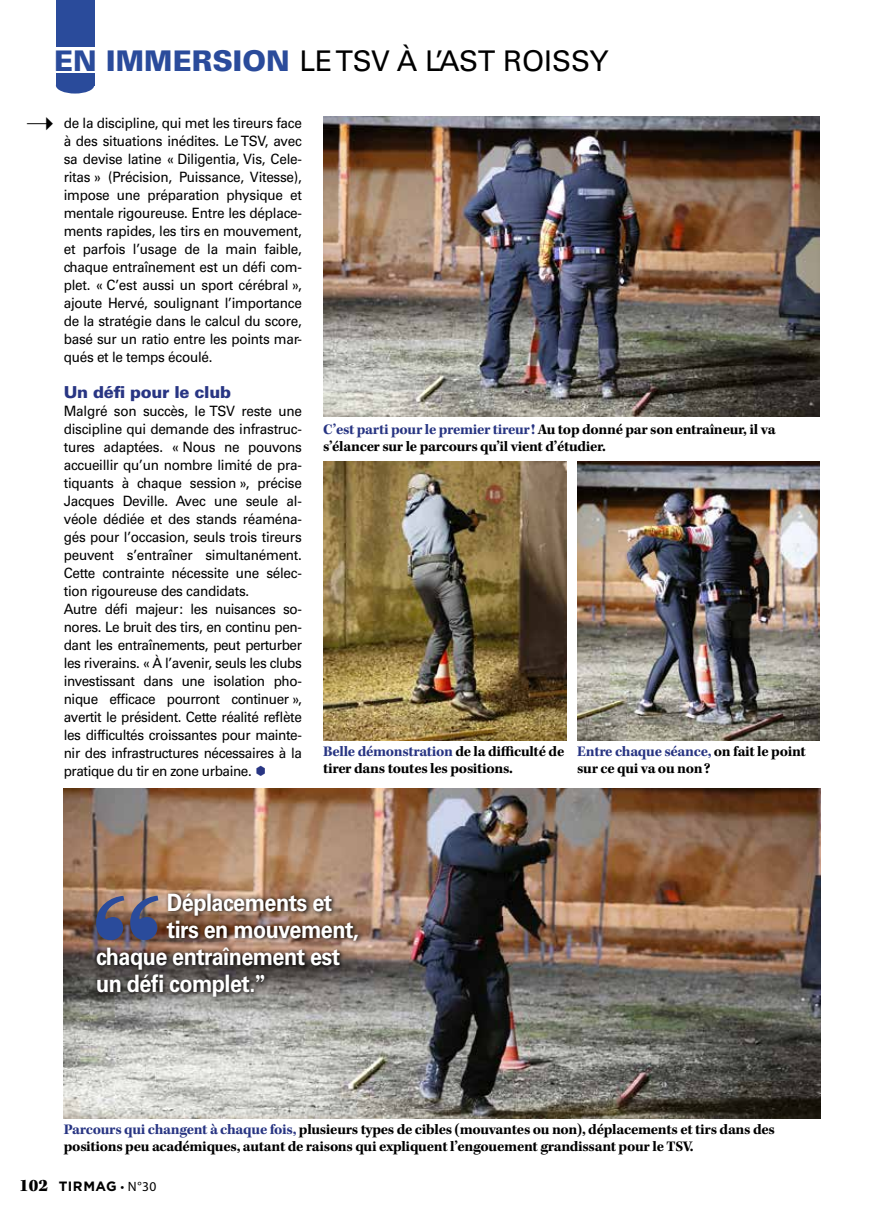
<style>
.page{position:relative;width:893px;height:1212px;background:#fff}
.page>*{position:absolute;margin:0;border:0;box-sizing:border-box;transform-origin:0 0}
.t1{font:28.5px "Univers LT Std";color:#000}
.t2{font:700 24px "Univers LT Std";letter-spacing:-.025em;color:#fff;scale:.9 1}
.t3{font:900 16.5px "Univers LT Std";letter-spacing:-.02em;color:#283583}
.t4{font:700 15px/17.2px "Kepler Std";letter-spacing:-.02em;color:#000}
.t5{font:14.25px/18px "Univers LT Std";letter-spacing:-.02em;color:#000;text-align:justify;scale:.95 1}
.t6{font:700 13.5px "Gotham";letter-spacing:.04em;color:#000}
.s1{font-weight:900;color:#2a4b9b}
.s2{color:#283583}
.s3{font-family:"Cheltenham Std"}
.s4{font-family:"Kepler Std";font-weight:900;font-size:18px}
.s5{font-family:"Myriad Pro";font-weight:400}
</style>
<div class="page">
<img style="left:323px;top:117px;width:497px;height:300px">
<img style="left:323px;top:462px;width:244px;height:278px">
<img style="left:577px;top:462px;width:243px;height:278px">
<img style="left:64px;top:788px;width:757px;height:330px">
<div style="left:56px;top:0;width:38px;height:46px;background:#2a4b9b"></div>
<div style="left:56px;top:74px;width:38px;height:12px;background:#2a4b9b"></div>
<div style="left:56px;top:77px;width:38px;height:17px;background:#2a4b9b;border-radius:50%"></div>
<svg style="left:93px;top:890px;width:271px;height:111px;background:#6c5a50"></svg>
<svg style="left:96px;top:896px;width:62px;height:44px;background:#5b5c7d"></svg>
<h1 class="t1" style="left:54px;top:44px;width:556px"><span class="s1">EN IMMERSION</span> LE TSV À L’AST ROISSY</h1>
<p class="t5" style="left:64px;top:114px;width:252px">de la discipline, qui met les tireurs face à des situations inédites. Le TSV, avec sa devise latine « Diligentia, Vis, Cele&shy;ritas » (Précision, Puissance, Vitesse), impose une préparation physique et mentale rigoureuse. Entre les déplace&shy;ments rapides, les tirs en mouvement, et parfois l’usage de la main faible, chaque entraînement est un défi com&shy;plet. « C’est aussi un sport cérébral », ajoute Hervé, soulignant l’importance de la stratégie dans le calcul du score, basé sur un ratio entre les points mar&shy;qués et le temps écoulé.</p>
<p class="t3" style="left:64px;top:381px;width:169px">Un défi pour le club</p>
<p class="t5" style="left:64px;top:402px;width:252px;text-align:left">Malgré son succès, le TSV reste une discipline qui demande des infrastruc&shy;tures adaptées. « Nous ne pouvons accueillir qu’un nombre limité de pra&shy;tiquants à chaque session », précise Jacques Deville. Avec une seule al&shy;véole dédiée et des stands réaména&shy;gés pour l’occasion, seuls trois tireurs peuvent s’entraîner simultanément.<br>Cette contrainte nécessite une sélec&shy;tion rigoureuse des candidats.<br>Autre défi majeur: les nuisances so&shy;nores. Le bruit des tirs, en continu pen&shy;dant les entraînements, peut perturber les riverains. « À l’avenir, seuls les clubs investissant dans une isolation pho&shy;nique efficace pourront continuer », avertit le président. Cette réalité reflète les difficultés croissantes pour mainte&shy;nir des infrastructures nécessaires à la pratique du tir en zone urbaine.</p>
<p class="t4" style="left:323px;top:421px;width:454px"><span class="s2">C’est parti pour le premier tireur!</span> Au top donné par son entraîneur, il va s’élancer sur le parcours qu’il vient d’étudier.</p>
<p class="t4" style="left:323px;top:743px;width:243px"><span class="s2">Belle démonstration</span> de la difficulté de tirer dans toutes les positions.</p>
<p class="t4" style="left:577px;top:743px;width:230px"><span class="s2">Entre chaque séance,</span> on fait le point sur ce qui va ou non?</p>
<h2 class="t2" style="left:167px;top:888px;width:185px">Déplacements et</h2>
<h2 class="t2" style="left:167px;top:915px;width:215px">tirs en mouvement,</h2>
<h2 class="t2" style="left:96px;top:942px;width:273px">chaque entraînement est</h2>
<h2 class="t2" style="left:96px;top:969px;width:190px">un défi complet.<span class="s3">”</span></h2>
<p class="t4" style="left:64px;top:1121px;width:713px"><span class="s2">Parcours qui changent à chaque fois,</span> plusieurs types de cibles (mouvantes ou non), déplacements et tirs dans des positions peu académiques, autant de raisons qui expliquent l’engouement grandissant pour le TSV.</p>
<p class="t6" style="left:19px;top:1177px;width:139px"><span class="s4">102</span> TIRMAG <span class="s5">• N°30</span></p>
</div>
